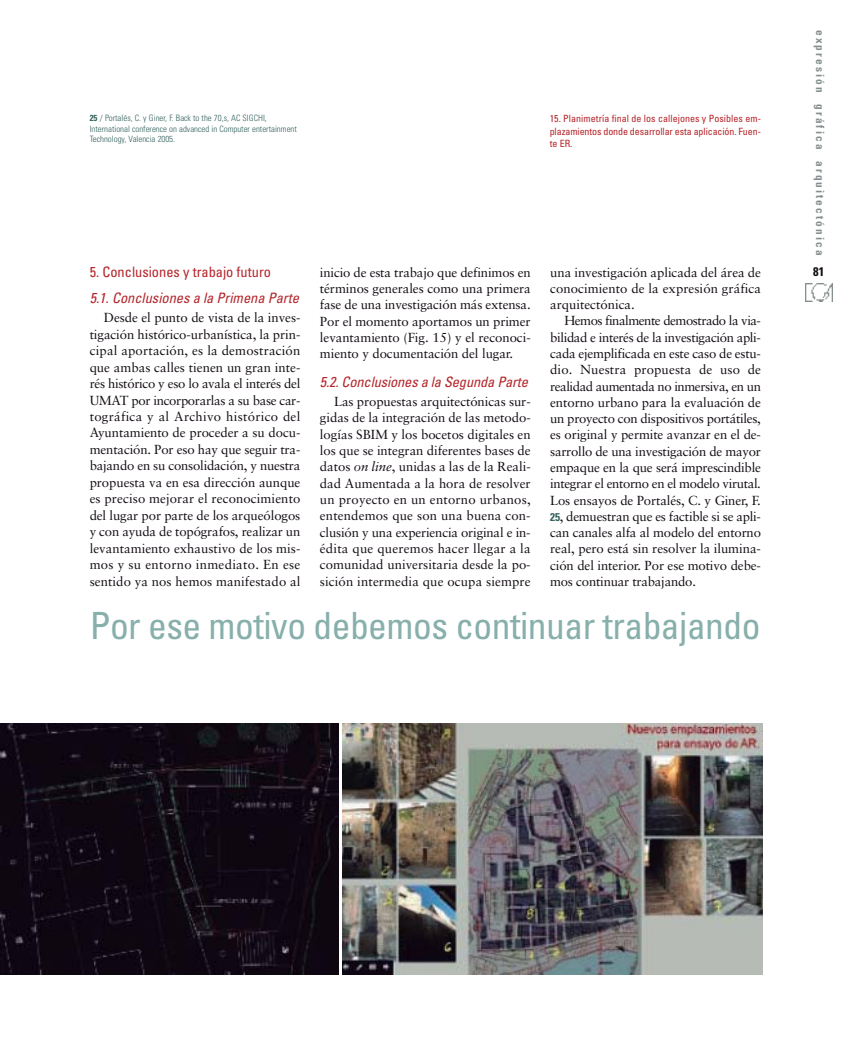
<style>
.page{position:relative;width:851px;height:1063px;background:#fff}
.page>*{position:absolute;margin:0;border:0;box-sizing:border-box;transform-origin:0 0}
.t1{font:condensed 37.5px "Univers";letter-spacing:-.015em;color:#87afab}
.t2{font:italic condensed 14.38px "Univers";color:#b5252a}
.t3{font:condensed 14.38px "Univers";color:#b5252a}
.t4{font:13.12px/16.2px "Sabon";color:#140d14;text-align:justify}
.t5{font:700 condensed 12.5px "Univers";color:#140d14}
.t6{font:700 condensed 11.25px "Univers";letter-spacing:.185em;color:#858e8f}
.t7{font:condensed 10px/12.5px "Univers";letter-spacing:-.01em;color:#b5252a;text-align:justify}
.t8{font:300 condensed 8.75px/10.5px "Univers";color:#33615d}
.s1{font-weight:700}
.s2{font-family:"Univers";font-weight:700;font-stretch:condensed;font-size:11.25px;color:#33615d}
.s3{font-style:italic}
</style>
<div class="page">
<img style="left:805px;top:284px;width:27px;height:17px">
<img style="left:1px;top:724px;width:337px;height:251px">
<img style="left:342px;top:724px;width:420px;height:251px">
<p class="t8" style="left:90px;top:114px;width:209px"><span class="s1">25</span> / Portalés, C. y Giner, F. Back to the 70,s, AC SIGCHI,<br>International conference on advanced in Computer entertainment<br>Technology, Valencia 2005.</p>
<p class="t7" style="left:549px;top:113px;width:213px">15. Planimetría final de los callejones y Posibles em&shy;plazamientos donde desarrollar esta aplicación. Fuen&shy;te ER.</p>
<p class="t6" style="left:824px;top:30px;width:227px;rotate:90deg">expresión gráfica arquitectónica</p>
<p class="t3" style="left:90px;top:267px;width:183px">5. Conclusiones y trabajo futuro</p>
<p class="t5" style="left:813px;top:267px;width:13px">81</p>
<p class="t2" style="left:90px;top:293px;width:213px">5.1.Conclusiones a la Primena Parte</p>
<p class="t4" style="left:90px;top:311px;width:212px;text-indent:14px">Desde el punto de vista de la inves&shy;tigación histórico-urbanística, la prin&shy;cipal aportación, es la demostración que ambas calles tienen un gran inte&shy;rés histórico y eso lo avala el interés del UMAT por incorporarlas a su base car&shy;tográfica y al Archivo histórico del Ayuntamiento de proceder a su docu&shy;mentación. Por eso hay que seguir tra&shy;bajando en su consolidación, y nuestra propuesta va en esa dirección aunque es preciso mejorar el reconocimiento del lugar por parte de los arqueólogos y con ayuda de topógrafos, realizar un levantamiento exhaustivo de los mis&shy;mos y su entorno inmediato. En ese sentido ya nos hemos manifestado al</p>
<p class="t4" style="left:550px;top:265px;width:212px">una investigación aplicada del área de conocimiento de la expresión gráfica arquitectónica.</p>
<p class="t4" style="left:550px;top:314px;width:212px;text-indent:14px">Hemos finalmente demostrado la via&shy;bilidad e interés de la investigación apli&shy;cada ejemplificada en este caso de estu&shy;dio. Nuestra propuesta de uso de realidad aumentada no inmersiva, en un entorno urbano para la evaluación de un proyecto con dispositivos portátiles, es original y permite avanzar en el de&shy;sarrollo de una investigación de mayor empaque en la que será imprescindible integrar el entorno en el modelo virutal.<br>Los ensayos de Portalés, C. y Giner, F.<br><span class="s2">25</span>, demuestran que es factible si se apli&shy;can canales alfa al modelo del entorno real, pero está sin resolver la ilumina&shy;ción del interior. Por ese motivo debe&shy;mos continuar trabajando.</p>
<p class="t4" style="left:320px;top:265px;width:212px">inicio de esta trabajo que definimos en términos generales como una primera fase de una investigación más extensa.<br>Por el momento aportamos un primer levantamiento (Fig. 15) y el reconoci&shy;miento y documentación del lugar.</p>
<p class="t2" style="left:320px;top:377px;width:212px">5.2.Conclusiones a la Segunda Parte</p>
<p class="t4" style="left:320px;top:395px;width:212px;text-indent:14px">Las propuestas arquitectónicas sur&shy;gidas de la integración de las metodo&shy;logías SBIM y los bocetos digitales en los que se integran diferentes bases de datos <span class="s3">on line</span>, unidas a las de la Reali&shy;dad Aumentada a la hora de resolver un proyecto en un entorno urbanos, entendemos que son una buena con&shy;clusión y una experiencia original e in&shy;édita que queremos hacer llegar a la comunidad universitaria desde la po&shy;sición intermedia que ocupa siempre</p>
<h1 class="t1" style="left:90px;top:612px;width:672px">Por ese motivo debemos continuar trabajando</h1>
</div>
